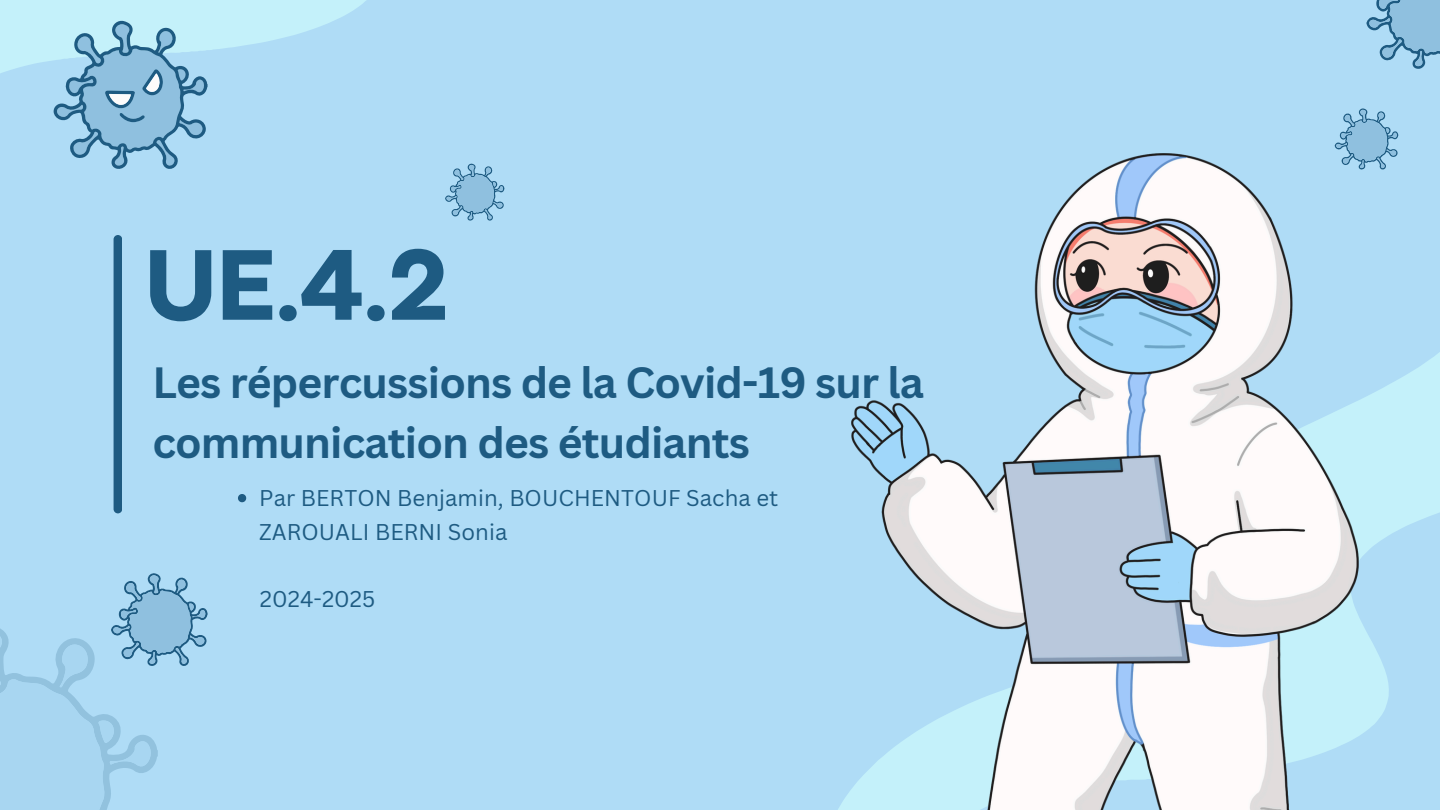
<style>
.page{position:relative;width:1440px;height:810px;background:#afdcf6}
.page>*{position:absolute;margin:0;border:0;box-sizing:border-box;transform-origin:0 0}
.t1{font:800 104.8px "Codec Pro";color:#1e5b82}
.t2{font:700 42.6px/59.5px "Canva Sans";letter-spacing:-.02em;color:#1e5b82}
.t3{font:22.2px/33.8px "Canva Sans";letter-spacing:.005em;color:#1e5b82}
</style>
<div class="page">
<svg style="left:0;top:0;width:366px;height:73px;fill:#c4f1fa"></svg>
<svg style="left:838px;top:352px;width:602px;height:458px"></svg>
<svg style="left:53px;top:20px;width:155px;height:149px"></svg>
<img style="left:852px;top:153px;width:507px;height:657px">
<svg style="left:1367px;top:0;width:73px;height:69px"></svg>
<svg style="left:445px;top:163px;width:59px;height:58px"></svg>
<svg style="left:1335px;top:108px;width:63px;height:61px"></svg>
<svg style="left:0;top:573px;width:208px;height:237px"></svg>
<div style="left:114px;top:235px;width:8px;height:278px;background:#1e5b82;border-radius:4px"></div>
<svg style="left:238px;top:494px;width:8px;height:8px"></svg>
<p class="t1" style="left:144px;top:248px;width:305px">UE.4.2</p>
<p class="t2" style="left:152px;top:352px;width:773px">Les répercussions de la Covid-19 sur la communication des étudiants</p>
<p class="t3" style="left:259px;top:480px;width:521px">Par BERTON Benjamin, BOUCHENTOUF Sacha et<br>ZAROUALI BERNI Sonia</p>
<p class="t3" style="left:260px;top:582px;width:117px">2024-2025</p>
</div>
